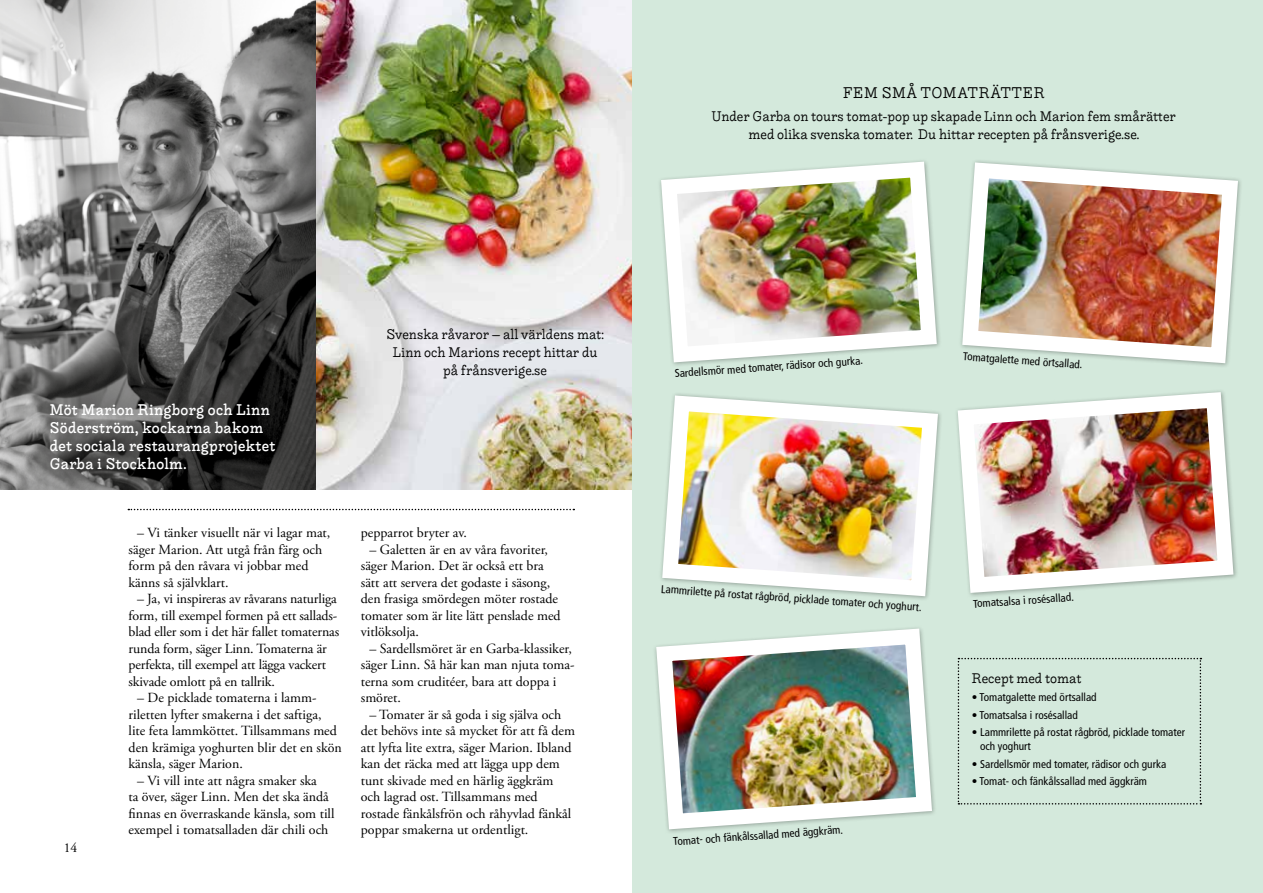
<style>
.page{position:relative;width:1263px;height:893px;background:#fff}
.page>*{position:absolute;margin:0;border:0;box-sizing:border-box;transform-origin:0 0}
.t1{font:500 15px/18px "Liebe Ruth";letter-spacing:.02em;color:#fff}
.t2{font:15px "Liebe Ruth";letter-spacing:.05em;color:#000}
.t3{font:13.95px/16.5px "Adobe Garamond Pro";color:#000}
.t4{font:13.5px/18px "Liebe Ruth";color:#000;text-align:center}
.t5{font:13.5px "Adobe Garamond Pro";color:#000}
.t6{font:condensed 11.25px/13.5px "Frutiger LT Std";color:#000}
</style>
<div class="page">
<img style="left:316px;top:0;width:315px;height:490px">
<div style="left:632px;top:0;width:631px;height:893px;background:#d4e9dc"></div>
<svg style="left:958px;top:658px;width:243px;height:146px"></svg>
<img style="left:659px;top:160px;width:281px;height:206px">
<img style="left:960px;top:160px;width:281px;height:207px">
<img style="left:956px;top:390px;width:281px;height:207px">
<img style="left:660px;top:393px;width:281px;height:207px">
<img style="left:654px;top:627px;width:281px;height:206px">
<svg style="left:128px;top:509px;width:446px;height:1px"></svg>
<img style="left:0;top:0;width:316px;height:490px">
<p class="t2" style="left:843px;top:84px;width:203px">FEM SMÅ TOMATRÄTTER</p>
<p class="t4" style="left:712px;top:107px;width:465px">Under Garba on tours tomat-pop up skapade Linn och Marion fem smårätter med olika svenska tomater. Du hittar recepten på frånsverige.se.</p>
<p class="t1" style="left:50px;top:401px;width:227px">Möt Marion Ringborg och Linn<br>Söderström, kockarna bakom det sociala restaurangprojektet<br>Garba i Stockholm.</p>
<p class="t4" style="left:386px;top:325px;width:219px">Svenska råvaror – all världens mat:<br>Linn och Marions recept hittar du på frånsverige.se</p>
<p class="t5" style="left:64px;top:839px;width:15px">14</p>
<p class="t3" style="left:129px;top:525px;width:203px;text-indent:9px">– Vi tänker visuellt när vi lagar mat, säger Marion. Att utgå från färg och form på den råvara vi jobbar med känns så självklart.</p>
<p class="t3" style="left:129px;top:591px;width:212px;text-indent:9px">– Ja, vi inspireras av råvarans naturliga form, till exempel formen på ett sallads&shy;blad eller som i det här fallet tomaternas runda form, säger Linn. Tomaterna är perfekta, till exempel att lägga vackert skivade omlott på en tallrik.</p>
<p class="t3" style="left:129px;top:690px;width:215px;text-indent:9px">– De picklade tomaterna i lamm&shy;riletten lyfter smakerna i det saftiga, lite feta lammköttet. Tillsammans med den krämiga yoghurten blir det en skön känsla, säger Marion.</p>
<p class="t3" style="left:129px;top:773px;width:207px;text-indent:9px">– Vi vill inte att några smaker ska<br>ta över, säger Linn. Men det ska ändå finnas en överraskande känsla, som till exempel i tomatsalladen där chili och</p>
<p class="t3" style="left:361px;top:525px;width:108px">pepparrot bryter av.</p>
<p class="t3" style="left:361px;top:542px;width:201px;text-indent:9px">– Galetten är en av våra favoriter, säger Marion. Det är också ett bra sätt att servera det godaste i säsong, den frasiga smördegen möter rostade tomater som är lite lätt penslade med vitlöksolja.</p>
<p class="t3" style="left:361px;top:641px;width:215px;text-indent:9px">– Sardellsmöret är en Garba-klassiker, säger Linn. Så här kan man njuta toma&shy;terna som cruditéer, bara att doppa i smöret.</p>
<p class="t3" style="left:361px;top:707px;width:216px;text-indent:9px">– Tomater är så goda i sig själva och det behövs inte så mycket för att få dem att lyfta lite extra, säger Marion. Ibland kan det räcka med att lägga upp dem tunt skivade med en härlig äggkräm och lagrad ost. Tillsammans med rostade fänkålsfrön och råhyvlad fänkål poppar smakerna ut ordentligt.</p>
<p class="t6" style="left:674px;top:367px;width:190px;rotate:-4deg">Sardellsmör med tomater, rädisor och gurka.</p>
<p class="t6" style="left:964px;top:350px;width:121px;rotate:4deg">Tomatgalette med örtsallad.</p>
<p class="t6" style="left:662px;top:582px;width:263px;rotate:4deg">Lammrilette på rostat rågbröd, picklade tomater och yoghurt.</p>
<p class="t6" style="left:673px;top:835px;width:172px;rotate:-4deg">Tomat- och fänkålssallad med äggkräm.</p>
<p class="t6" style="left:973px;top:597px;width:102px;rotate:-4deg">Tomatsalsa i rosésallad.</p>
<p class="t4" style="left:972px;top:669px;width:111px">Recept med tomat</p>
<p class="t6" style="left:972px;top:690px;width:126px">• Tomatgalette med örtsallad</p>
<p class="t6" style="left:972px;top:708px;width:107px">• Tomatsalsa i rosésallad</p>
<p class="t6" style="left:980px;top:726px;width:207px;text-indent:-8px">• Lammrilette på rostat rågbröd, picklade tomater och yoghurt</p>
<p class="t6" style="left:972px;top:757px;width:196px">• Sardellsmör med tomater, rädisor och gurka</p>
<p class="t6" style="left:972px;top:775px;width:177px">• Tomat- och fänkålssallad med äggkräm</p>
</div>
